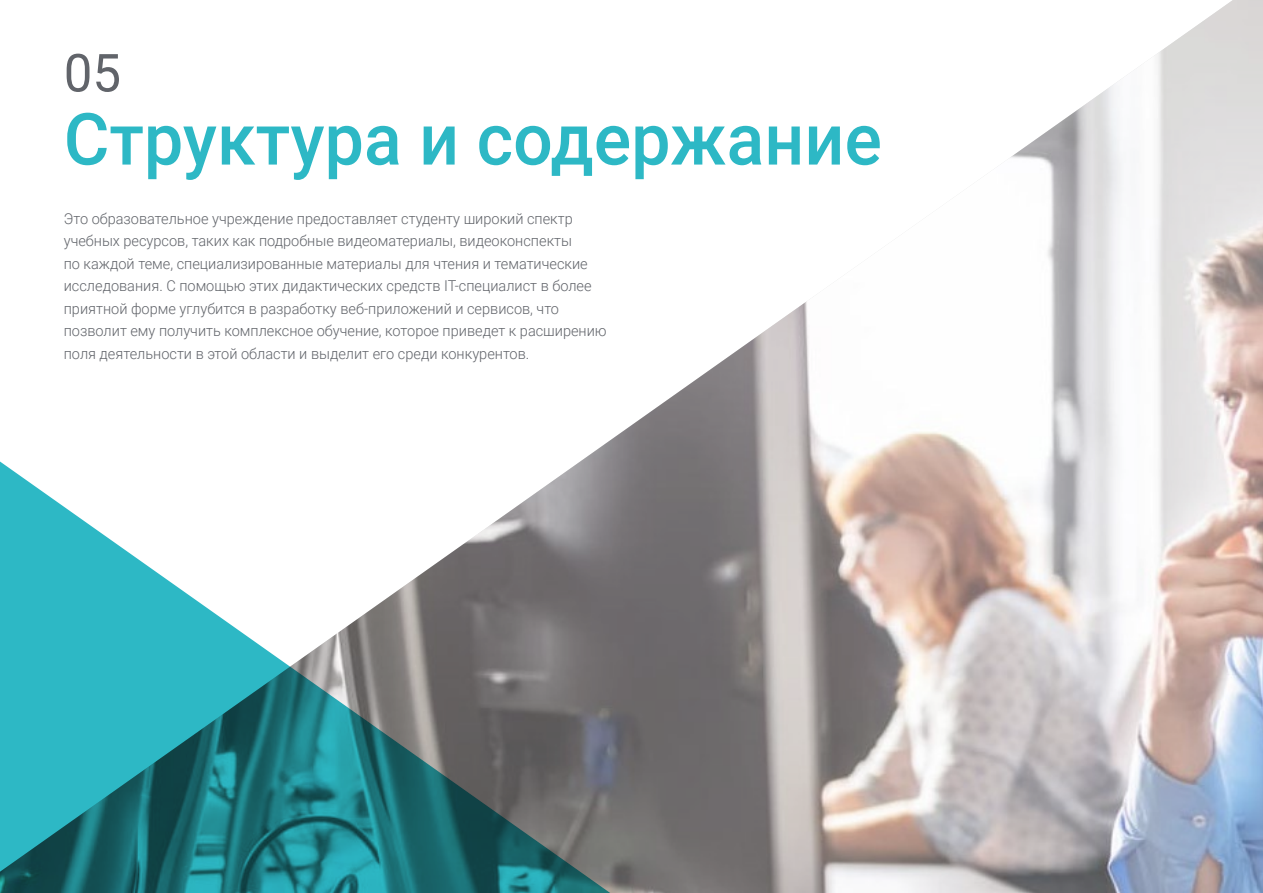
<style>
.page{position:relative;width:1263px;height:893px;background:#fff}
.page>*{position:absolute;margin:0;border:0;box-sizing:border-box;transform-origin:0 0}
.t1{font:500 72px "Roboto";color:#2db8c5}
.t2{font:52.5px "Roboto";color:#61646a}
.t3{font:300 15px/22.5px "Roboto";color:#61646a}
</style>
<div class="page">
<img style="left:602px;top:0;width:661px;height:893px">
<svg style="left:0;top:446px;width:640px;height:447px"></svg>
<h2 class="t2" style="left:64px;top:36px;width:59px">05</h2>
<h1 class="t1" style="left:64px;top:89px;width:820px">Структура и содержание</h1>
<p class="t3" style="left:64px;top:207px;width:544px">Это образовательное учреждение предоставляет студенту широкий спектр учебных ресурсов, таких как подробные видеоматериалы, видеоконспекты<br>по каждой теме, специализированные материалы для чтения и тематические исследования. С помощью этих дидактических средств IT-специалист в более приятной форме углубится в разработку веб-приложений и сервисов, что позволит ему получить комплексное обучение, которое приведет к расширению поля деятельности в этой области и выделит его среди конкурентов.</p>
</div>
